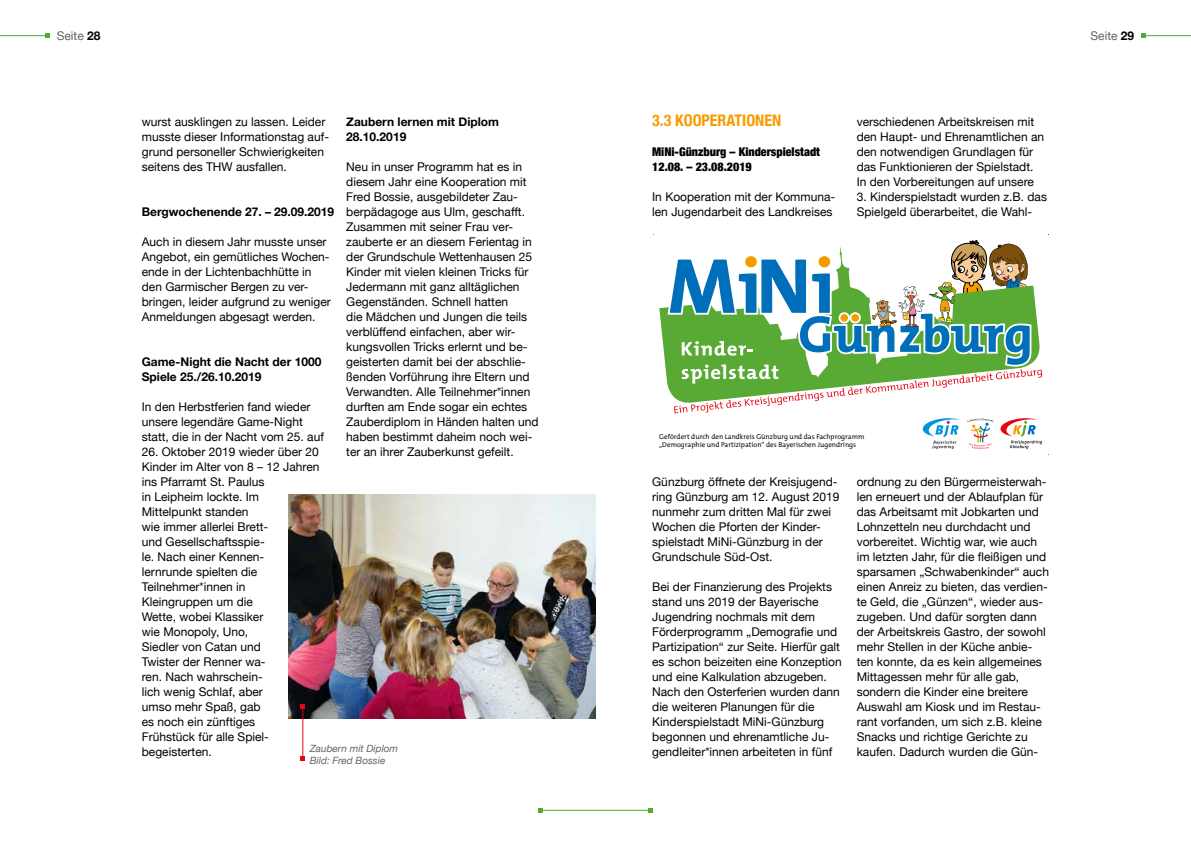
<style>
.page{position:relative;width:1191px;height:842px;background:#fff}
.page>*{position:absolute;margin:0;border:0;box-sizing:border-box;transform-origin:0 0}
.t1{font:700 condensed 16px "Helvetica Neue";color:#f59c00}
.t2{font:12px/15px "Helvetica Neue";color:#000}
.t3{font:700 12px/15px "Helvetica Neue";color:#000}
.t4{font:900 condensed 12px/15px "Helvetica Neue";color:#000}
.t5{font:12px "Helvetica Neue";color:#646363}
.t6{font:italic 10px/12px "Helvetica Neue";color:#646363}
.t7{font:7.1px/8.5px "The Mix Office";color:#000}
.s1{font-weight:700;color:#000}
</style>
<div class="page">
<hr style="left:0;top:35px;width:47px;height:1px;background:#55a932">
<svg style="left:45px;top:34px;width:4px;height:4px"></svg>
<hr style="left:1143px;top:35px;width:48px;height:1px;background:#55a932">
<svg style="left:1141px;top:34px;width:4px;height:4px"></svg>
<hr style="left:541px;top:810px;width:109px;height:1px;background:#55a932">
<svg style="left:539px;top:808px;width:4px;height:4px"></svg>
<svg style="left:648px;top:808px;width:4px;height:4px"></svg>
<img style="left:289px;top:495px;width:306px;height:223px">
<hr style="left:302px;top:706px;width:1px;height:53px;background:#e30613">
<svg style="left:301px;top:704px;width:4px;height:4px"></svg>
<svg style="left:301px;top:757px;width:4px;height:4px"></svg>
<svg style="left:666px;top:234px;width:383px;height:215px"></svg>
<p class="t5" style="left:57px;top:27px;width:45px">Seite <span class="s1">28</span></p>
<p class="t5" style="left:1090px;top:27px;width:45px">Seite <span class="s1">29</span></p>
<p class="t2" style="left:142px;top:115px;width:189px">wurst ausklingen zu lassen. Leider musste dieser Informationstag auf&shy;grund personeller Schwierigkeiten seitens des THW ausfallen.</p>
<p class="t3" style="left:142px;top:205px;width:194px">Bergwochenende 27. – 29.09.2019</p>
<p class="t2" style="left:142px;top:235px;width:191px">Auch in diesem Jahr musste unser<br>Angebot, ein gemütliches Wochen&shy;ende in der Lichtenbachhütte in den Garmischer Bergen zu ver&shy;bringen, leider aufgrund zu weniger<br>Anmeldungen abgesagt werden.</p>
<p class="t3" style="left:142px;top:355px;width:181px">Game-Night die Nacht der 1000<br>Spiele 25./26.10.2019</p>
<p class="t2" style="left:142px;top:400px;width:184px">In den Herbstferien fand wieder unsere legendäre Game-Night statt, die in der Nacht vom 25. auf</p>
<p class="t2" style="left:142px;top:445px;width:179px">26. Oktober 2019 wieder über 20<br>Kinder im Alter von 8 – 12 Jahren ins Pfarramt St. Paulus<br>in Leipheim lockte. Im<br>Mittelpunkt standen<br>wie immer allerlei Brett-<br>und Gesellschaftsspie-<br>le. Nach einer Kennen-<br>lernrunde spielten die<br>Teilnehmer*innen in<br>Kleingruppen um die<br>Wette, wobei Klassiker<br>wie Monopoly, Uno,<br>Siedler von Catan und<br>Twister der Renner wa-<br>ren. Nach wahrschein-<br>lich wenig Schlaf, aber<br>umso mehr Spaß, gab<br>es noch ein zünftiges<br>Frühstück für alle Spiel&shy;begeisterten.</p>
<p class="t3" style="left:346px;top:115px;width:154px">Zaubern lernen mit Diplom<br>28.10.2019</p>
<p class="t2" style="left:346px;top:160px;width:194px">Neu in unser Programm hat es in diesem Jahr eine Kooperation mit Fred Bossie, ausgebildeter Zau&shy;berpädagoge aus Ulm, geschafft.<br>Zusammen mit seiner Frau ver&shy;zauberte er an diesem Ferientag in der Grundschule Wettenhausen 25<br>Kinder mit vielen kleinen Tricks für Jedermann mit ganz alltäglichen Gegenständen. Schnell hatten<br>die Mädchen und Jungen die teils verblüffend einfachen, aber wir&shy;kungsvollen Tricks erlernt und be&shy;geisterten damit bei der abschlie&shy;ßenden Vorführung ihre Eltern und Verwandten. Alle Teilnehmer*innen durften am Ende sogar ein echtes Zauberdiplom in Händen halten und haben bestimmt daheim noch wei&shy;ter an ihrer Zauberkunst gefeilt.</p>
<p class="t6" style="left:310px;top:743px;width:90px">Zaubern mit Diplom<br>Bild: Fred Bossie</p>
<h1 class="t1" style="left:652px;top:107px;width:131px">3.3 KOOPERATIONEN</h1>
<p class="t4" style="left:652px;top:144px;width:169px">MiNi-Günzburg – Kinderspielstadt<br>12.08. – 23.08.2019</p>
<p class="t2" style="left:652px;top:190px;width:184px">In Kooperation mit der Kommuna&shy;len Jugendarbeit des Landkreises</p>
<p class="t2" style="left:856px;top:115px;width:189px">verschiedenen Arbeitskreisen mit den Haupt- und Ehrenamtlichen an den notwendigen Grundlagen für das Funktionieren der Spielstadt.<br>In den Vorbereitungen auf unsere</p>
<p class="t2" style="left:856px;top:190px;width:192px">3. Kinderspielstadt wurden z.B. das<br>Spielgeld überarbeitet, die Wahl-</p>
<p class="t7" style="left:659px;top:432px;width:207px">Gefördert durch den Landkreis Günzburg und das Fachprogramm „Demographie und Partizipation“ des Bayerischen Jugendrings</p>
<p class="t2" style="left:652px;top:475px;width:189px">Günzburg öffnete der Kreisjugend&shy;ring Günzburg am 12. August 2019 nunmehr zum dritten Mal für zwei<br>Wochen die Pforten der Kinder&shy;spielstadt MiNi-Günzburg in der<br>Grundschule Süd-Ost.</p>
<p class="t2" style="left:652px;top:580px;width:191px">Bei der Finanzierung des Projekts stand uns 2019 der Bayerische Jugendring nochmals mit dem Förderprogramm „Demografie und Partizipation“ zur Seite. Hierfür galt es schon beizeiten eine Konzeption und eine Kalkulation abzugeben.<br>Nach den Osterferien wurden dann die weiteren Planungen für die Kinderspielstadt MiNi-Günzburg begonnen und ehrenamtliche Ju&shy;gendleiter*innen arbeiteten in fünf</p>
<p class="t2" style="left:856px;top:475px;width:194px">ordnung zu den Bürgermeisterwah&shy;len erneuert und der Ablaufplan für das Arbeitsamt mit Jobkarten und Lohnzetteln neu durchdacht und vorbereitet. Wichtig war, wie auch im letzten Jahr, für die fleißigen und sparsamen „Schwabenkinder“ auch einen Anreiz zu bieten, das verdien&shy;te Geld, die „Günzen“, wieder aus&shy;zugeben. Und dafür sorgten dann der Arbeitskreis Gastro, der sowohl mehr Stellen in der Küche anbie&shy;ten konnte, da es kein allgemeines Mittagessen mehr für alle gab, sondern die Kinder eine breitere Auswahl am Kiosk und im Restau&shy;rant vorfanden, um sich z.B. kleine Snacks und richtige Gerichte zu kaufen. Dadurch wurden die Gün-</p>
</div>
